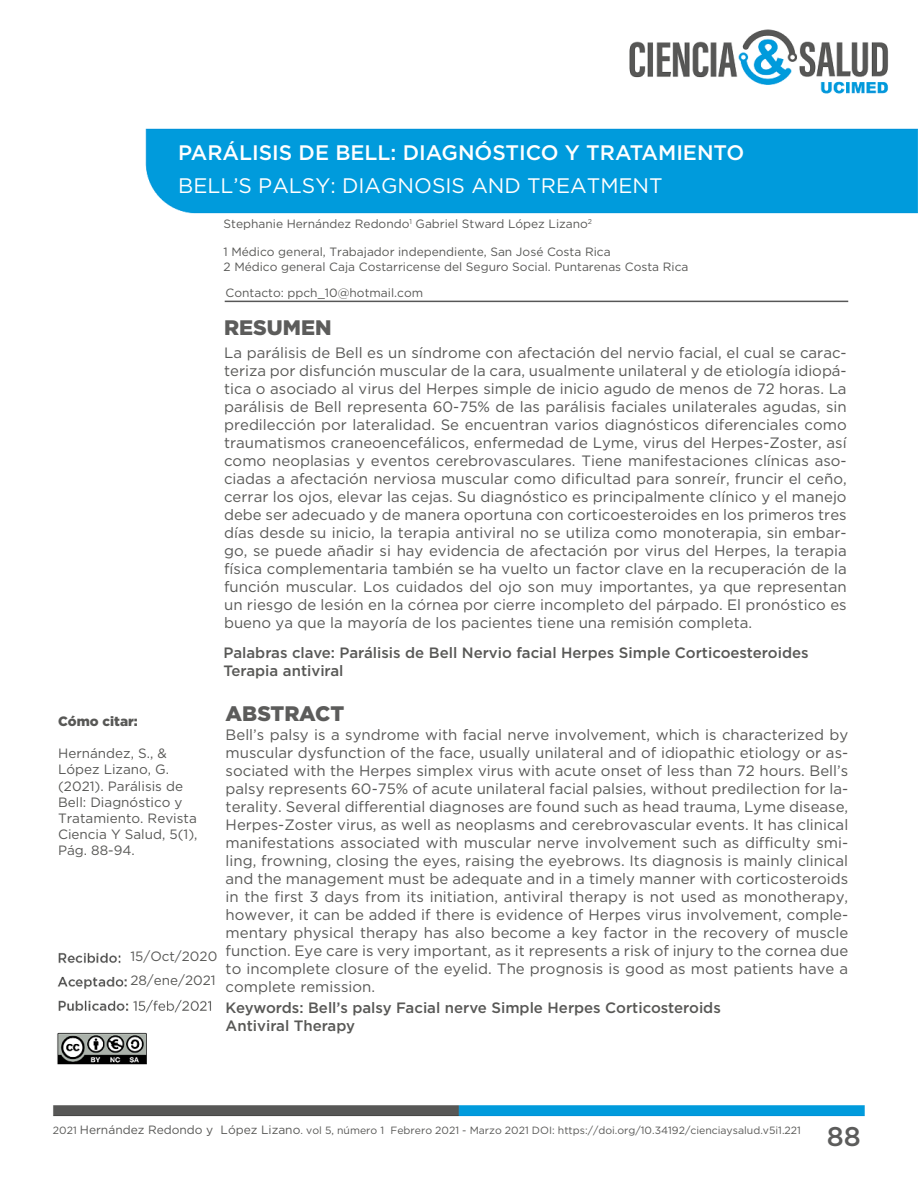
<style>
.page{position:relative;width:918px;height:1188px;background:#fff}
.page>*{position:absolute;margin:0;border:0;box-sizing:border-box;transform-origin:0 0}
.t1{font:500 27px "Gotham";color:#5c5c5b}
.t2{font:500 21px "Gotham";color:#fff}
.t3{font:21px "Gotham";color:#fff}
.t4{font:900 21px "Gotham";color:#5c5c5b}
.t5{font:15px/18px "Gotham";color:#585856;text-align:justify}
.t6{font:500 15px/18px "Gotham";color:#585856}
.t7{font:13.5px/16.2px "Gotham";color:#585856}
.t8{font:900 13.5px "Gotham";color:#585856}
.t9{font:12px/14.4px "Gotham";color:#585856}
.t10{font:10.5px "Gotham";color:#585856}
.s1{font-size:12px}
</style>
<div class="page">
<img style="left:53px;top:29px;width:865px;height:1088px">
<hr style="left:225px;top:301px;width:623px;height:1px;background:#575757">
<h2 class="t2" style="left:178px;top:138px;width:568px">PARÁLISIS DE BELL: DIAGNÓSTICO Y TRATAMIENTO</h2>
<h2 class="t3" style="left:178px;top:173px;width:486px">BELL’S PALSY: DIAGNOSIS AND TREATMENT</h2>
<p class="t9" style="left:224px;top:216px;width:370px">Stephanie Hernández Redondo<sup>1</sup> Gabriel Stward López Lizano<sup>2</sup></p>
<p class="t9" style="left:224px;top:245px;width:466px">1 Médico general, Trabajador independiente, San José Costa Rica<br>2 Médico general Caja Costarricense del Seguro Social. Puntarenas Costa Rica</p>
<p class="t9" style="left:226px;top:285px;width:199px">Contacto: ppch_10@hotmail.com</p>
<h2 class="t4" style="left:224px;top:315px;width:109px">RESUMEN</h2>
<p class="t5" style="left:224px;top:344px;width:624px">La parálisis de Bell es un síndrome con afectación del nervio facial, el cual se carac&shy;teriza por disfunción muscular de la cara, usualmente unilateral y de etiología idiopá&shy;tica o asociado al virus del Herpes simple de inicio agudo de menos de 72 horas. La parálisis de Bell representa 60-75% de las parálisis faciales unilaterales agudas, sin predilección por lateralidad. Se encuentran varios diagnósticos diferenciales como traumatismos craneoencefálicos, enfermedad de Lyme, virus del Herpes-Zoster, así como neoplasias y eventos cerebrovasculares. Tiene manifestaciones clínicas aso&shy;ciadas a afectación nerviosa muscular como dificultad para sonreír, fruncir el ceño, cerrar los ojos, elevar las cejas. Su diagnóstico es principalmente clínico y el manejo debe ser adecuado y de manera oportuna con corticoesteroides en los primeros tres días desde su inicio, la terapia antiviral no se utiliza como monoterapia, sin embar&shy;go, se puede añadir si hay evidencia de afectación por virus del Herpes, la terapia física complementaria también se ha vuelto un factor clave en la recuperación de la función muscular. Los cuidados del ojo son muy importantes, ya que representan un riesgo de lesión en la córnea por cierre incompleto del párpado. El pronóstico es bueno ya que la mayoría de los pacientes tiene una remisión completa.</p>
<p class="t8" style="left:58px;top:714px;width:81px">Cómo citar:</p>
<p class="t6" style="left:224px;top:643px;width:587px">Palabras clave: Parálisis de Bell Nervio facial Herpes Simple Corticoesteroides<br>Terapia antiviral</p>
<h2 class="t4" style="left:226px;top:701px;width:120px">ABSTRACT</h2>
<p class="t7" style="left:58px;top:745px;width:141px">Hernández, S., &amp;<br>López Lizano, G. (2021). Parálisis de<br>Bell: Diagnóstico y<br>Tratamiento. Revista<br>Ciencia Y Salud, 5(1),<br>Pág. 88-94.</p>
<p class="t7" style="left:130px;top:948px;width:88px">15/Oct/2020</p>
<p class="t7" style="left:130px;top:972px;width:87px">28/ene/2021</p>
<p class="t5" style="left:226px;top:725px;width:624px">Bell’s palsy is a syndrome with facial nerve involvement, which is characterized by muscular dysfunction of the face, usually unilateral and of idiopathic etiology or as&shy;sociated with the Herpes simplex virus with acute onset of less than 72 hours. Bell’s palsy represents 60-75% of acute unilateral facial palsies, without predilection for la&shy;terality. Several differential diagnoses are found such as head trauma, Lyme disease, Herpes-Zoster virus, as well as neoplasms and cerebrovascular events. It has clinical manifestations associated with muscular nerve involvement such as difficulty smi&shy;ling, frowning, closing the eyes, raising the eyebrows. Its diagnosis is mainly clinical and the management must be adequate and in a timely manner with corticosteroids in the first 3 days from its initiation, antiviral therapy is not used as monotherapy, however, it can be added if there is evidence of Herpes virus involvement, comple&shy;mentary physical therapy has also become a key factor in the recovery of muscle function. Eye care is very important, as it represents a risk of injury to the cornea due to incomplete closure of the eyelid. The prognosis is good as most patients have a complete remission.</p>
<p class="t6" style="left:226px;top:999px;width:497px">Keywords: Bell’s palsy Facial nerve Simple Herpes Corticosteroids<br>Antiviral Therapy</p>
<p class="t10" style="left:53px;top:1124px;width:750px">2021 <span class="s1">Hernández Redondo y López Lizano</span>. vol 5, número 1 Febrero 2021 - Marzo 2021 DOI: https://doi.org/10.34192/cienciaysalud.v5i1.221</p>
<h1 class="t1" style="left:827px;top:1119px;width:36px">88</h1>
</div>
